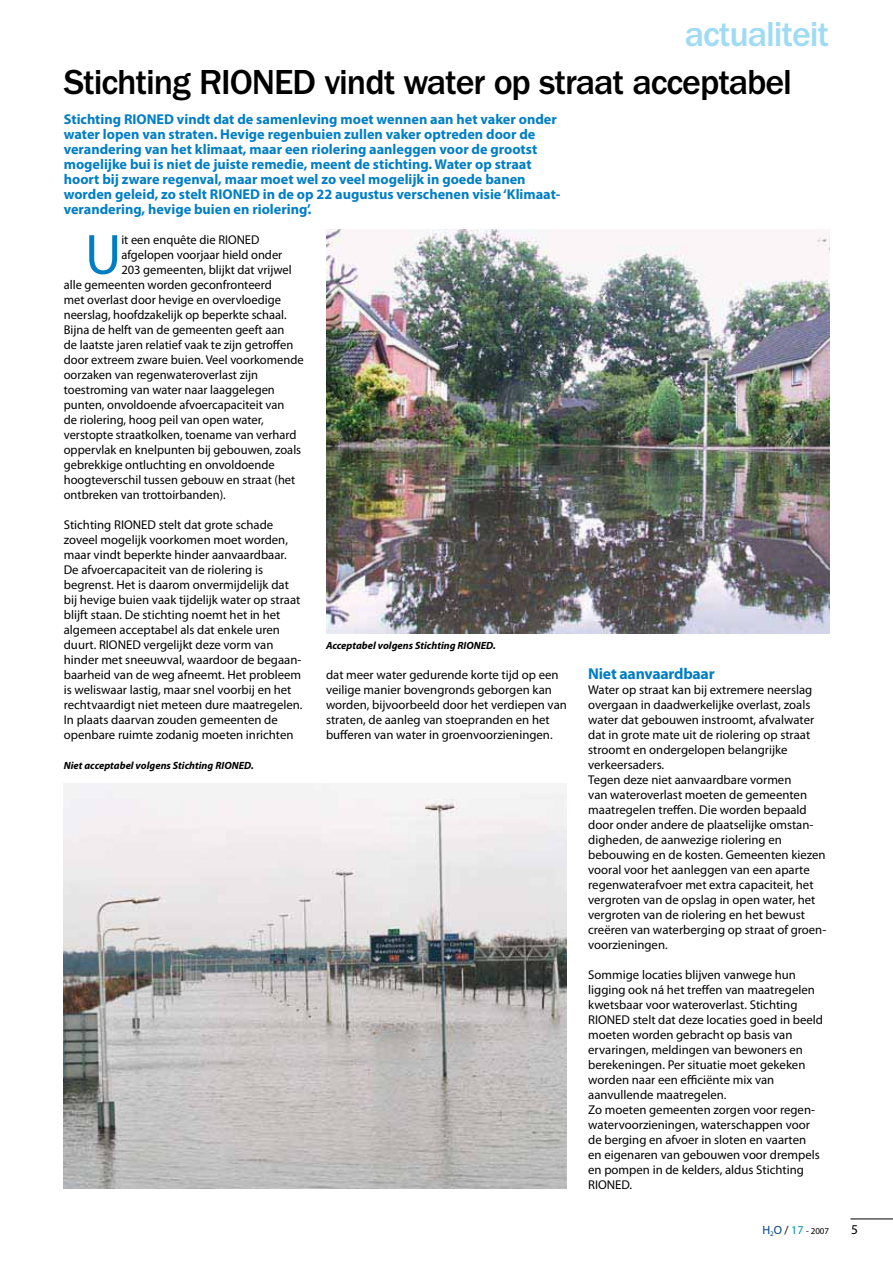
<style>
.page{position:relative;width:893px;height:1263px;background:#fff}
.page>*{position:absolute;margin:0;border:0;box-sizing:border-box;transform-origin:0 0}
.t1{font:57.3px "Myriad Pro";color:#007ec5}
.t2{font:500 36px "ITC Franklin Gothic Std";letter-spacing:-.03em;color:#000}
.t3{font:500 36px "ITC Franklin Gothic Std";letter-spacing:-.03em;color:#a0dbf4}
.t4{font:700 15.75px "Myriad Pro";letter-spacing:-.015em;color:#007ec5}
.t5{font:700 14.25px/15px "Myriad Pro";color:#007ec5}
.t6{font:13.5px "Myriad Pro";color:#000}
.t7{font:12.75px/15px "Myriad Pro";color:#000}
.t8{font:italic 700 10.5px "Myriad Pro";color:#000}
.t9{font:9px "Myriad Pro";color:#000}
.s1{font-size:12px;color:#003f8a}
.s2{font-size:12px}
.s3{font-size:12px;color:#0094a8}
</style>
<div class="page">
<hr style="left:850px;top:1219px;width:43px;height:1px;background:#000">
<img style="left:64px;top:784px;width:503px;height:405px">
<img style="left:326px;top:229px;width:503px;height:404px">
<h2 class="t3" style="left:685px;top:20px;width:146px">actualiteit</h2>
<h2 class="t2" style="left:64px;top:68px;width:730px">Stichting RIONED vindt water op straat acceptabel</h2>
<p class="t5" style="left:64px;top:113px;width:498px">Stichting RIONED vindt dat de samenleving moet wennen aan het vaker onder water lopen van straten. Hevige regenbuien zullen vaker optreden door de verandering van het klimaat, maar een riolering aanleggen voor de grootst mogelijke bui is niet de juiste remedie, meent de stichting. Water op straat hoort bij zware regenval, maar moet wel zo veel mogelijk in goede banen worden geleid, zo stelt RIONED in de op 22 augustus verschenen visie ‘Klimaat&shy;verandering, hevige buien en riolering’.</p>
<h1 class="t1" style="left:85px;top:233px;width:38px">U</h1>
<p class="t7" style="left:121px;top:233px;width:140px">it een enquête die RIONED</p>
<p class="t7" style="left:121px;top:248px;width:162px">afgelopen voorjaar hield onder</p>
<p class="t7" style="left:121px;top:263px;width:172px">203 gemeenten, blijkt dat vrijwel</p>
<p class="t7" style="left:64px;top:278px;width:210px">alle gemeenten worden geconfronteerd</p>
<p class="t7" style="left:64px;top:293px;width:219px">met overlast door hevige en overvloedige</p>
<p class="t7" style="left:64px;top:308px;width:224px">neerslag, hoofdzakelijk op beperkte schaal.</p>
<p class="t7" style="left:64px;top:323px;width:222px">Bijna de helft van de gemeenten geeft aan</p>
<p class="t7" style="left:64px;top:338px;width:231px">de laatste jaren relatief vaak te zijn getroffen</p>
<p class="t7" style="left:64px;top:353px;width:241px">door extreem zware buien. Veel voorkomende</p>
<p class="t7" style="left:64px;top:368px;width:196px">oorzaken van regenwateroverlast zijn</p>
<p class="t7" style="left:64px;top:383px;width:213px">toestroming van water naar laaggelegen</p>
<p class="t7" style="left:64px;top:398px;width:222px">punten, onvoldoende afvoercapaciteit van</p>
<p class="t7" style="left:64px;top:413px;width:202px">de riolering, hoog peil van open water,</p>
<p class="t7" style="left:64px;top:428px;width:234px">verstopte straatkolken, toename van verhard</p>
<p class="t7" style="left:64px;top:443px;width:239px">oppervlak en knelpunten bij gebouwen, zoals</p>
<p class="t7" style="left:64px;top:458px;width:212px">gebrekkige ontluchting en onvoldoende</p>
<p class="t7" style="left:64px;top:473px;width:233px">hoogteverschil tussen gebouw en straat (het</p>
<p class="t7" style="left:64px;top:488px;width:164px">ontbreken van trottoirbanden).</p>
<p class="t7" style="left:64px;top:518px;width:240px">Stichting RIONED stelt dat grote schade zoveel mogelijk voorkomen moet worden, maar vindt beperkte hinder aanvaardbaar.<br>De afvoercapaciteit van de riolering is begrenst. Het is daarom onvermijdelijk dat bij hevige buien vaak tijdelijk water op straat blijft staan. De stichting noemt het in het algemeen acceptabel als dat enkele uren duurt. RIONED vergelijkt deze vorm van hinder met sneeuwval, waardoor de begaan&shy;baarheid van de weg afneemt. Het probleem is weliswaar lastig, maar snel voorbij en het rechtvaardigt niet meteen dure maatregelen.<br>In plaats daarvan zouden gemeenten de openbare ruimte zodanig moeten inrichten</p>
<p class="t8" style="left:326px;top:641px;width:171px">Acceptabel volgens Stichting RIONED.</p>
<p class="t7" style="left:326px;top:668px;width:242px">dat meer water gedurende korte tijd op een veilige manier bovengronds geborgen kan worden, bijvoorbeeld door het verdiepen van straten, de aanleg van stoepranden en het bufferen van water in groenvoorzieningen.</p>
<p class="t4" style="left:588px;top:668px;width:128px">Niet aanvaardbaar</p>
<p class="t7" style="left:588px;top:683px;width:239px">Water op straat kan bij extremere neerslag overgaan in daadwerkelijke overlast, zoals water dat gebouwen instroomt, afvalwater dat in grote mate uit de riolering op straat stroomt en ondergelopen belangrijke verkeersaders.<br>Tegen deze niet aanvaardbare vormen<br>van wateroverlast moeten de gemeenten maatregelen treffen. Die worden bepaald door onder andere de plaatselijke omstan&shy;digheden, de aanwezige riolering en bebouwing en de kosten. Gemeenten kiezen vooral voor het aanleggen van een aparte regenwaterafvoer met extra capaciteit, het vergroten van de opslag in open water, het vergroten van de riolering en het bewust creëren van waterberging op straat of groen&shy;voorzieningen.</p>
<p class="t7" style="left:588px;top:968px;width:236px">Sommige locaties blijven vanwege hun ligging ook ná het treffen van maatregelen kwetsbaar voor wateroverlast. Stichting RIONED stelt dat deze locaties goed in beeld moeten worden gebracht op basis van ervaringen, meldingen van bewoners en berekeningen. Per situatie moet gekeken worden naar een efficiënte mix van aanvullende maatregelen.<br>Zo moeten gemeenten zorgen voor regen&shy;watervoorzieningen, waterschappen voor de berging en afvoer in sloten en vaarten<br>en eigenaren van gebouwen voor drempels en pompen in de kelders, aldus Stichting RIONED.</p>
<p class="t8" style="left:64px;top:761px;width:192px">Niet acceptabel volgens Stichting RIONED.</p>
<p class="t9" style="left:762px;top:1227px;width:68px"><span class="s1">H</span><sub>2</sub><span class="s1">O</span> <span class="s2">/</span> <span class="s3">17</span> - 2007</p>
<p class="t6" style="left:851px;top:1224px;width:8px">5</p>
</div>
